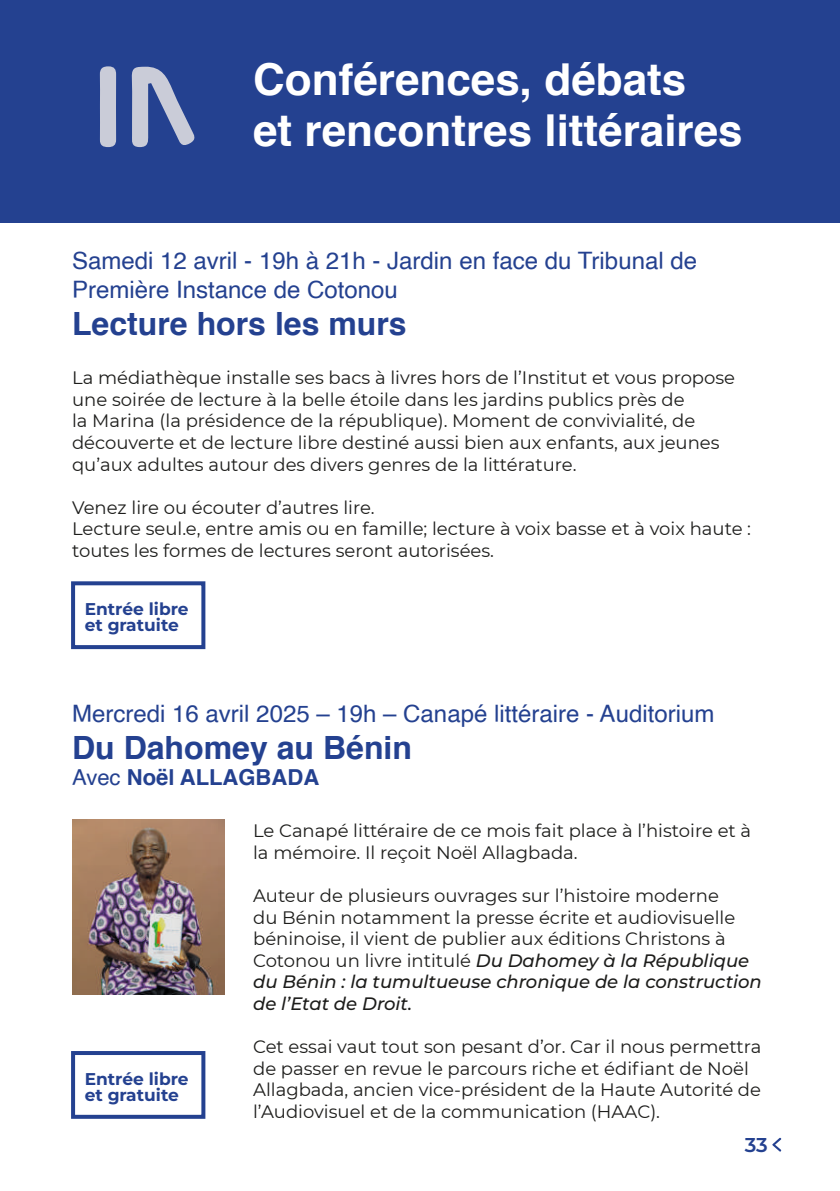
<style>
.page{position:relative;width:840px;height:1191px;background:#fff}
.page>*{position:absolute;margin:0;border:0;box-sizing:border-box;transform-origin:0 0}
.t1{font:700 44px/50.4px "Helvetica";color:#fff}
.t2{font:700 32px "Helvetica";color:#244190}
.t3{font:24px/28.8px "Helvetica";color:#244190}
.t4{font:700 22px "Helvetica";color:#244190}
.t5{font:600 20px "Montserrat";color:#244190}
.t6{font:18px/21.6px "Montserrat";color:#1d1d1b}
.t7{font:700 17px/16.4px "Montserrat";color:#244190}
.s1{font-weight:400}
.s2{font-weight:500;font-style:italic}
</style>
<div class="page">
<svg style="left:772px;top:1137px;width:9px;height:14px"></svg>
<img style="left:72px;top:819px;width:153px;height:175px">
<div style="left:0;top:0;width:839px;height:223px;background:#244190"></div>
<div style="left:71px;top:1051px;width:134px;height:67px;border:4px solid #244190"></div>
<div style="left:71px;top:581px;width:134px;height:68px;border:4px solid #244190"></div>
<svg style="left:131px;top:66px;width:63px;height:82px"></svg>
<svg style="left:100px;top:66px;width:16px;height:81px"></svg>
<h1 class="t1" style="left:253px;top:55px;width:491px">Conférences, débats<br>et rencontres littéraires</h1>
<h3 class="t3" style="left:72px;top:247px;width:626px">Samedi 12 avril - 19h à 21h - Jardin en face du Tribunal de<br>Première Instance de Cotonou</h3>
<h2 class="t2" style="left:72px;top:297px;width:336px">Lecture hors les murs</h2>
<p class="t6" style="left:72px;top:366px;width:664px">La médiathèque installe ses bacs à livres hors de l’Institut et vous propose une soirée de lecture à la belle étoile dans les jardins publics près de<br>la Marina (la présidence de la république). Moment de convivialité, de découverte et de lecture libre destiné aussi bien aux enfants, aux jeunes qu’aux adultes autour des divers genres de la littérature.</p>
<p class="t6" style="left:72px;top:496px;width:680px">Venez lire ou écouter d’autres lire.<br>Lecture seul.e, entre amis ou en famille; lecture à voix basse et à voix haute : toutes les formes de lectures seront autorisées.</p>
<p class="t7" style="left:85px;top:600px;width:105px">Entrée libre et gratuite</p>
<h3 class="t3" style="left:72px;top:700px;width:643px">Mercredi 16 avril 2025 – 19h – Canapé littéraire - Auditorium</h3>
<h2 class="t2" style="left:72px;top:721px;width:341px">Du Dahomey au Bénin</h2>
<p class="t4" style="left:72px;top:759px;width:248px"><span class="s1">Avec</span> Noël ALLAGBADA</p>
<p class="t7" style="left:85px;top:1070px;width:105px">Entrée libre et gratuite</p>
<p class="t6" style="left:253px;top:819px;width:499px">Le Canapé littéraire de ce mois fait place à l’histoire et à la mémoire. Il reçoit Noël Allagbada.</p>
<p class="t6" style="left:253px;top:884px;width:510px">Auteur de plusieurs ouvrages sur l’histoire moderne<br>du Bénin notamment la presse écrite et audiovisuelle béninoise, il vient de publier aux éditions Christons à Cotonou un livre intitulé <span class="s2">Du Dahomey à la République du Bénin : la tumultueuse chronique de la construction de l’Etat de Droit.</span></p>
<p class="t6" style="left:253px;top:1035px;width:509px">Cet essai vaut tout son pesant d’or. Car il nous permettra de passer en revue le parcours riche et édifiant de Noël Allagbada, ancien vice-président de la Haute Autorité de l’Audiovisuel et de la communication (HAAC).</p>
<p class="t5" style="left:744px;top:1132px;width:25px">33</p>
</div>
